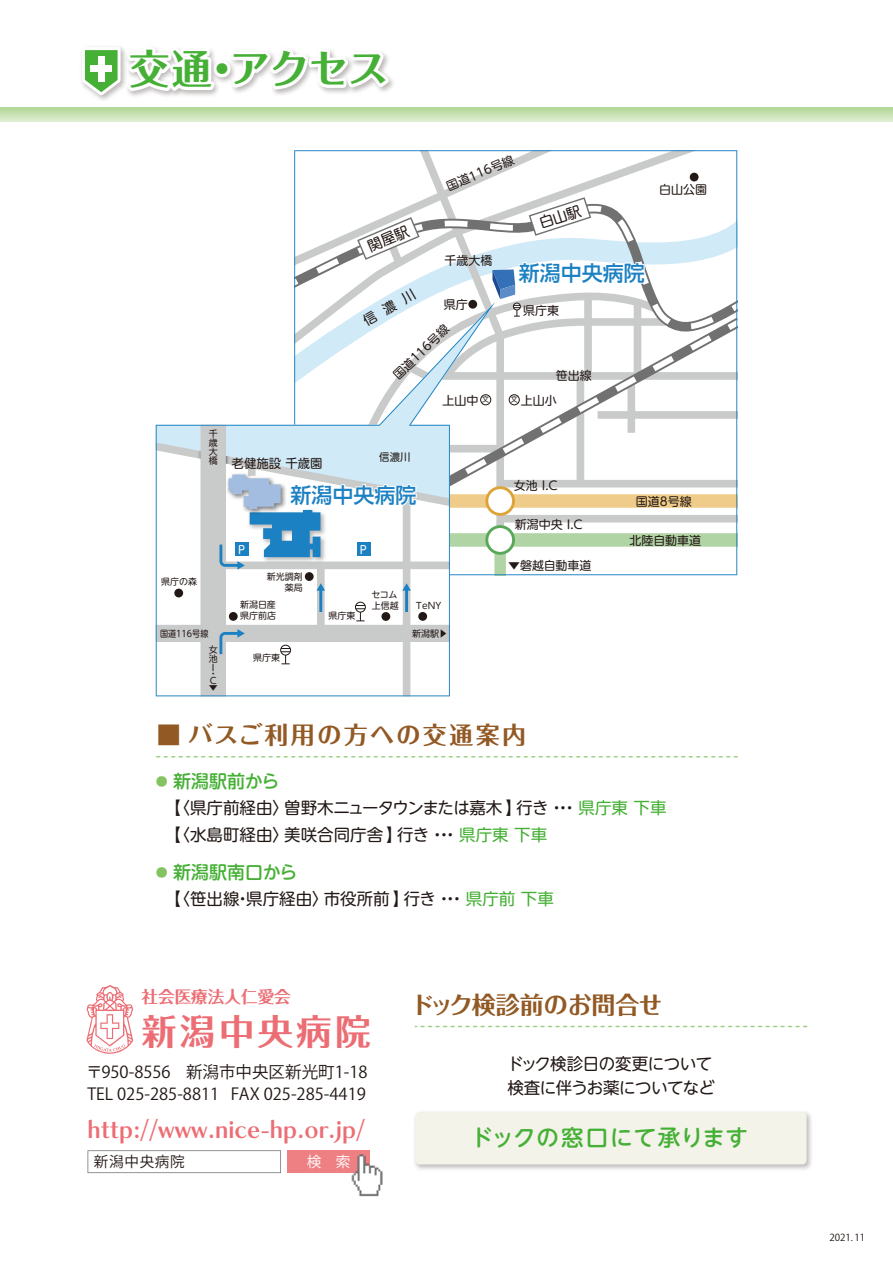
<style>
.page{position:relative;width:893px;height:1263px;background:#fff}
.page>*{position:absolute;margin:0;border:0;box-sizing:border-box;transform-origin:0 0}
.t1{font:700 40.5px "Folk Pro";letter-spacing:-.02em;color:#45b035}
.t2{font:700 35.25px "Folk Pro";letter-spacing:.1em;color:#ec6d74}
.t3{font:700 24px "Folk Pro";letter-spacing:.1em;color:#925924}
.t4{font:700 24px "Folk Pro";letter-spacing:-.01em;color:#925924}
.t5{font:23.55px "Chiaro Std B";color:#ec6d74}
.t6{font:500 22.5px "UD Shin M Go Pro";letter-spacing:.045em;color:#45b035}
.t7{font:500 21px "UD Shin Go Pro";color:#1c81c3}
.t8{font:500 18px "UD Shin M Go Pro";color:#45b035}
.t9{font:700 16.65px "Folk Pro";color:#ec6d74}
.t10{font:16.5px/27px "UD Shin M Go Pro";color:#221815}
.t11{font:16.5px/21.9px "Koz Go Pro";color:#221815}
.t12{font:16.5px/24px "UD Shin M Go Pro";letter-spacing:-.025em;color:#221815}
.t13{font:14.55px "Koz Go Pro";letter-spacing:.05em;color:#221815}
.t14{font:14.55px "Koz Go Pro";color:#fff}
.t15{font:12.45px "UD Shin M Go Pro";color:#221815}
.t16{font:12px "UD Shin M Go Pro";color:#221815}
.t17{font:11.4px "UD Shin M Go Pro";color:#fff}
.t18{font:10.5px "UD Shin M Go Pro";color:#221815}
.t19{font:9.75px "Koz Go Pro";color:#221815}
.t20{font:9px/9px "UD Shin M Go Pro";color:#221815}
.t21{font:9px "UD Shin M Go Pro";color:#221815;scale:.9 1}
.s1{font-weight:300;font-size:12px;color:#85c362}
.s2{color:#45b035}
</style>
<div class="page">
<svg style="left:156px;top:570px;width:339px;height:126px"></svg>
<svg style="left:415px;top:1026px;width:392px;height:1px"></svg>
<img style="left:414px;top:1112px;width:398px;height:58px">
<div style="left:415px;top:1112px;width:392px;height:52px;background:#f3f3ea;border-radius:4px"></div>
<svg style="left:156px;top:756px;width:581px;height:1px"></svg>
<svg style="left:88px;top:1150px;width:193px;height:23px"></svg>
<div style="left:287px;top:1150px;width:83px;height:23px;background:#ee8084"></div>
<img style="left:351px;top:1154px;width:32px;height:43px">
<svg style="left:86px;top:985px;width:47px;height:69px"></svg>
<svg style="left:0;top:108px;width:893px;height:14px;background:#cbe3b7"></svg>
<div style="left:214px;top:61px;width:17px;height:16px;border:6px solid #fff;border-radius:50%"></div>
<svg style="left:227px;top:50px;width:166px;height:43px"></svg>
<svg style="left:79px;top:47px;width:141px;height:71px"></svg>
<div style="left:98px;top:56px;width:6px;height:26px;background:#fff"></div>
<div style="left:91px;top:66px;width:21px;height:6px;background:#fff"></div>
<svg style="left:156px;top:150px;width:581px;height:420px"></svg>
<h1 class="t1" style="left:129px;top:34px;width:261px">交通・アクセス</h1>
<p class="t16" style="left:443px;top:178px;width:73px;rotate:-23deg">国道116号線</p>
<p class="t16" style="left:659px;top:179px;width:49px">白山公園</p>
<p class="t16" style="left:445px;top:251px;width:49px">千歳大橋</p>
<p class="t16" style="left:444px;top:295px;width:25px">県庁</p>
<p class="t16" style="left:389px;top:370px;width:73px;rotate:-44deg">国道116号線</p>
<p class="t7" style="left:519px;top:256px;width:128px">新潟中央病院</p>
<p class="t16" style="left:523px;top:301px;width:37px">県庁東</p>
<p class="t16" style="left:556px;top:366px;width:37px">笹出線</p>
<p class="t16" style="left:442px;top:390px;width:48px">上山中<sup>文</sup></p>
<p class="t16" style="left:510px;top:390px;width:48px"><sup>文</sup>上山小</p>
<p class="t20" style="left:209px;top:429px;width:10px;text-align:justify">千歳大橋</p>
<p class="t18" style="left:379px;top:448px;width:33px">信濃川</p>
<p class="t15" style="left:232px;top:453px;width:93px">老健施設 千歳園</p>
<p class="t7" style="left:291px;top:478px;width:128px">新潟中央病院</p>
<p class="t17" style="left:238px;top:540px;width:8px">P</p>
<p class="t17" style="left:360px;top:540px;width:8px">P</p>
<p class="t20" style="left:161px;top:576px;width:37px">県庁の森</p>
<p class="t20" style="left:267px;top:571px;width:37px;line-height:10.5px;text-align:right">新光調剤薬局</p>
<p class="t21" style="left:160px;top:626px;width:55px">国道116号線</p>
<p class="t20" style="left:209px;top:645px;width:10px;text-align:center">女池<br>I</p>
<p class="t20" style="left:209px;top:669px;width:7px">・</p>
<p class="t20" style="left:209px;top:676px;width:10px;line-height:7.8px">C ▼</p>
<p class="t20" style="left:240px;top:599px;width:37px;line-height:10.5px">新潟日産県庁前店</p>
<p class="t20" style="left:253px;top:653px;width:28px">県庁東</p>
<p class="t20" style="left:329px;top:610px;width:28px">県庁東</p>
<p class="t20" style="left:372px;top:589px;width:29px;line-height:10.5px">セコム上信越</p>
<p class="t20" style="left:416px;top:600px;width:27px">TeNY</p>
<p class="t20" style="left:412px;top:628px;width:28px">新潟駅</p>
<p class="t20" style="left:448px;top:629px;width:10px;rotate:90deg">▲</p>
<p class="t16" style="left:514px;top:476px;width:45px">女池 I.C</p>
<p class="t16" style="left:515px;top:515px;width:69px">新潟中央 I.C</p>
<p class="t16" style="left:508px;top:555px;width:85px">▼磐越自動車道</p>
<p class="t16" style="left:636px;top:491px;width:57px">国道8号線</p>
<p class="t16" style="left:630px;top:530px;width:73px">北陸自動車道</p>
<h3 class="t3" style="left:157px;top:715px;width:371px">■ バスご利用の方への交通案内</h3>
<p class="t8" style="left:156px;top:767px;width:125px"><span class="s1">●</span> 新潟駅前から</p>
<p class="t10" style="left:164px;top:793px;width:504px">【〈県庁前経由〉曽野木ニュータウンまたは嘉木】行き ・・・ <span class="s2">県庁東 下車</span>【〈水島町経由〉美咲合同庁舎】行き ・・・ <span class="s2">県庁東 下車</span></p>
<p class="t8" style="left:156px;top:858px;width:143px"><span class="s1">●</span> 新潟駅南口から</p>
<p class="t10" style="left:164px;top:884px;width:391px">【〈笹出線・県庁経由〉市役所前】行き ・・・ <span class="s2">県庁前 下車</span></p>
<p class="t9" style="left:141px;top:983px;width:151px">社会医療法人仁愛会</p>
<h2 class="t2" style="left:141px;top:1001px;width:231px">新潟中央病院</h2>
<p class="t11" style="left:86px;top:1062px;width:283px">〒950-8556 新潟市中央区新光町1-18<br>TEL 025-285-8811 FAX 025-285-4419</p>
<h3 class="t5" style="left:88px;top:1114px;width:279px">http://www.nice-hp.or.jp/</h3>
<p class="t13" style="left:94px;top:1152px;width:93px">新潟中央病院</p>
<p class="t14" style="left:307px;top:1152px;width:45px">検　索</p>
<h3 class="t4" style="left:410px;top:984px;width:254px">ドック検診前のお問合せ</h3>
<p class="t12" style="left:507px;top:1051px;width:209px">ドック検診日の変更について検査に伴うお薬についてなど</p>
<h3 class="t6" style="left:471px;top:1119px;width:278px">ドックの窓口にて承ります</h3>
<p class="t19" style="left:829px;top:1231px;width:37px">2021. 11</p>
</div>
